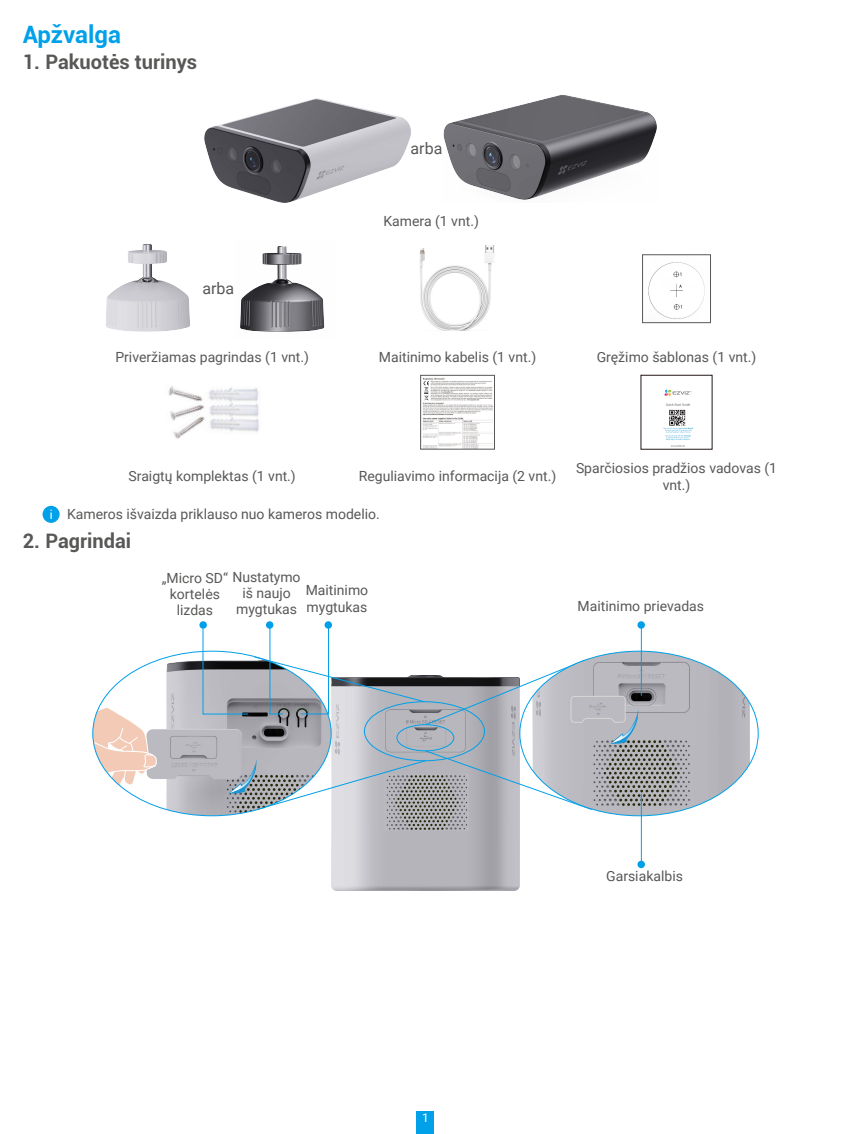
<style>
.page{position:relative;width:851px;height:1134px;background:#fff}
.page>*{position:absolute;margin:0;border:0;box-sizing:border-box;transform-origin:0 0}
.t1{font:700 24px "Roboto";color:#00a1e9}
.t2{font:700 20px "Roboto";color:#595857}
.t3{font:16px "Roboto";color:#595857}
.t4{font:14px/16.8px "Roboto";color:#595857;text-align:center}
.t5{font:12px "Roboto";color:#fff}
</style>
<div class="page">
<div style="left:417px;top:1111px;width:17px;height:23px;background:#00a1e9"></div>
<img style="left:205px;top:99px;width:205px;height:103px">
<img style="left:443px;top:95px;width:214px;height:105px">
<img style="left:106px;top:244px;width:84px;height:88px">
<img style="left:240px;top:246px;width:85px;height:86px">
<img style="left:419px;top:245px;width:75px;height:86px">
<img style="left:648px;top:262px;width:57px;height:57px">
<div style="left:642px;top:255px;width:68px;height:68px;border:1px solid #595858"></div>
<img style="left:208px;top:387px;width:51px;height:45px">
<img style="left:173px;top:422px;width:29px;height:17px">
<img style="left:168px;top:386px;width:35px;height:15px">
<img style="left:170px;top:405px;width:35px;height:17px">
<img style="left:422px;top:378px;width:70px;height:69px">
<div style="left:420px;top:375px;width:74px;height:74px;border:1px solid #595857"></div>
<img style="left:663px;top:389px;width:30px;height:58px">
<div style="left:43px;top:506px;width:17px;height:17px;background:#00a1e9;border-radius:50%"></div>
<svg style="left:50px;top:510px;width:2px;height:9px"></svg>
<svg style="left:324px;top:621px;width:8px;height:8px"></svg>
<img style="left:125px;top:651px;width:133px;height:165px">
<svg style="left:94px;top:707px;width:63px;height:82px"></svg>
<img style="left:519px;top:651px;width:239px;height:165px">
<svg style="left:199px;top:621px;width:8px;height:8px"></svg>
<div style="left:266px;top:621px;width:7px;height:8px;background:#009fe8;border-radius:50%"></div>
<svg style="left:202px;top:624px;width:437px;height:186px"></svg>
<div style="left:637px;top:621px;width:7px;height:8px;background:#009fe8;border-radius:50%"></div>
<hr style="left:641px;top:622px;width:1px;height:74px;background:#009fe8">
<div style="left:637px;top:861px;width:7px;height:7px;background:#009fe8;border-radius:50%"></div>
<hr style="left:641px;top:794px;width:1px;height:73px;background:#009fe8">
<img style="left:384px;top:774px;width:84px;height:57px">
<h1 class="t1" style="left:23px;top:18px;width:100px">Apžvalga</h1>
<h2 class="t2" style="left:23px;top:47px;width:176px">1. Pakuotės turinys</h2>
<p class="t3" style="left:202px;top:277px;width:33px">arba</p>
<p class="t3" style="left:410px;top:137px;width:33px">arba</p>
<p class="t4" style="left:383px;top:212px;width:97px">Kamera (1 vnt.)</p>
<p class="t4" style="left:115px;top:348px;width:195px">Priveržiamas pagrindas (1 vnt.)</p>
<p class="t4" style="left:379px;top:348px;width:159px">Maitinimo kabelis (1 vnt.)</p>
<p class="t4" style="left:596px;top:348px;width:161px">Gręžimo šablonas (1 vnt.)</p>
<p class="t4" style="left:128px;top:467px;width:169px">Sraigtų komplektas (1 vnt.)</p>
<p class="t4" style="left:359px;top:467px;width:199px">Reguliavimo informacija (2 vnt.)</p>
<p class="t4" style="left:576px;top:459px;width:202px">Sparčiosios pradžios vadovas (1 vnt.)</p>
<p class="t4" style="left:67px;top:505px;width:314px">Kameros išvaizda priklauso nuo kameros modelio.</p>
<h2 class="t2" style="left:23px;top:527px;width:110px">2. Pagrindai</h2>
<p class="t4" style="left:162px;top:569px;width:140px">„Micro SD“ Nustatymo</p>
<p class="t4" style="left:242px;top:584px;width:50px">iš naujo</p>
<p class="t4" style="left:236px;top:600px;width:62px">mygtukas</p>
<p class="t4" style="left:305px;top:581px;width:64px;text-align:left">Maitinimo mygtukas</p>
<p class="t4" style="left:170px;top:585px;width:52px;line-height:16px">kortelės lizdas</p>
<p class="t4" style="left:577px;top:598px;width:128px">Maitinimo prievadas</p>
<p class="t5" style="left:422px;top:1109px;width:8px">1</p>
<p class="t4" style="left:606px;top:867px;width:78px">Garsiakalbis</p>
</div>
